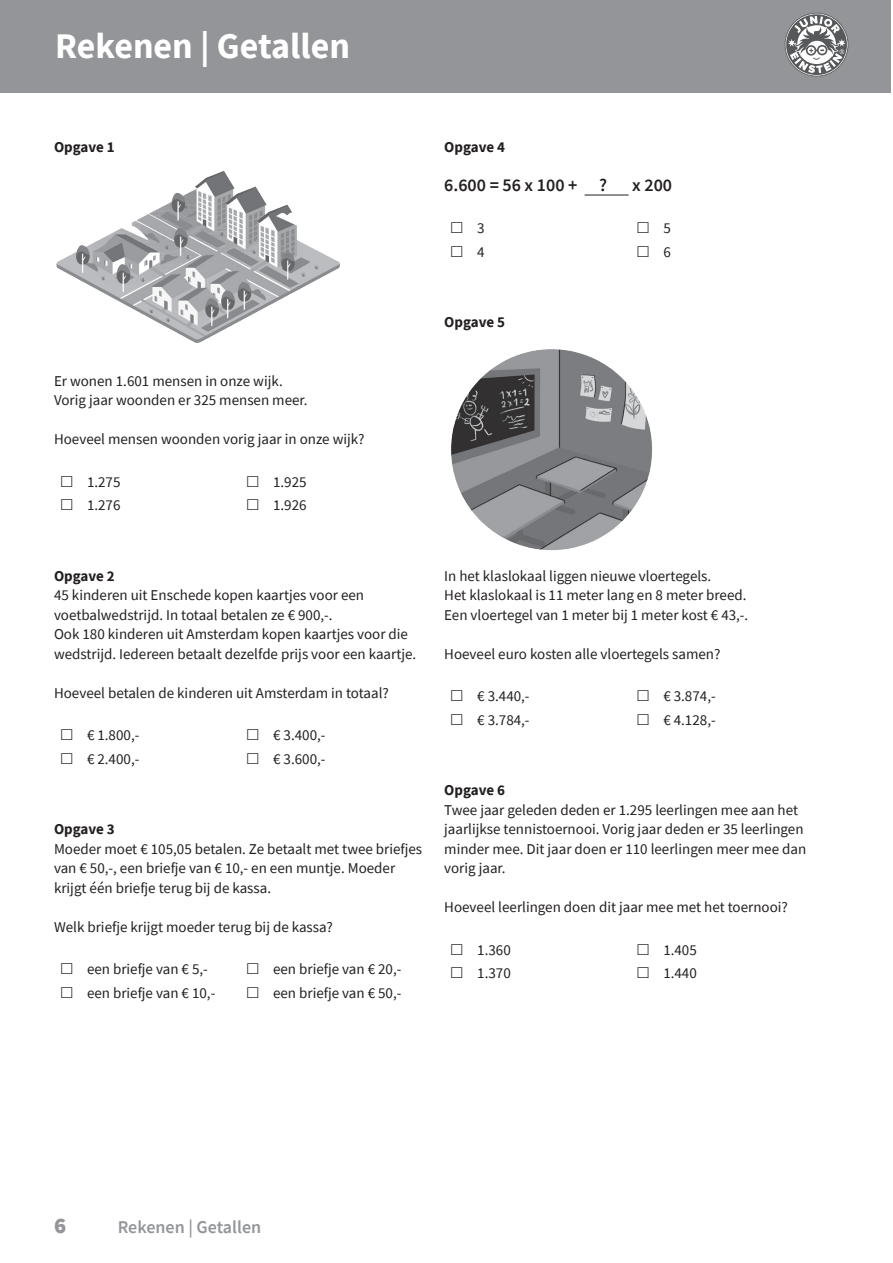
<style>
.page{position:relative;width:893px;height:1263px;background:#fff}
.page>*{position:absolute;margin:0;border:0;box-sizing:border-box;transform-origin:0 0}
.t1{font:700 36px "Source Sans Pro";color:#fff}
.t2{font:900 22.5px "Source Sans Pro";color:#939598}
.t3{font:600 18px "Source Sans Pro";color:#231f20}
.t4{font:600 18px "Source Sans Pro";color:#939598}
.t5{font:15px/19.5px "Source Sans Pro";color:#231f20}
.t6{font:700 15px "Source Sans Pro";color:#231f20}
</style>
<div class="page">
<div style="left:0;top:0;width:891px;height:92px;background:#939598"></div>
<svg style="left:785px;top:13px;width:63px;height:64px"></svg>
<hr style="left:585px;top:195px;width:44px;height:1px;background:#231f20">
<img style="left:56px;top:171px;width:284px;height:172px">
<img style="left:451px;top:349px;width:202px;height:202px">
<h1 class="t1" style="left:55px;top:22px;width:296px">Rekenen | Getallen</h1>
<p class="t6" style="left:54px;top:136px;width:62px">Opgave 1</p>
<p class="t6" style="left:444px;top:136px;width:62px">Opgave 4</p>
<p class="t3" style="left:444px;top:173px;width:164px">6.600 = 56 x 100 + ?</p>
<p class="t3" style="left:632px;top:173px;width:41px">x 200</p>
<p class="t5" style="left:477px;top:218px;width:9px">3</p>
<p class="t5" style="left:663px;top:218px;width:9px">5</p>
<p class="t5" style="left:477px;top:242px;width:9px">4</p>
<p class="t5" style="left:663px;top:242px;width:9px">6</p>
<p class="t5" style="left:54px;top:371px;width:255px">Er wonen 1.601 mensen in onze wijk.<br>Vorig jaar woonden er 325 mensen meer.</p>
<p class="t5" style="left:54px;top:429px;width:312px">Hoeveel mensen woonden vorig jaar in onze wijk?</p>
<p class="t5" style="left:87px;top:472px;width:35px">1.275</p>
<p class="t5" style="left:273px;top:472px;width:35px">1.925</p>
<p class="t5" style="left:87px;top:495px;width:35px">1.276</p>
<p class="t5" style="left:273px;top:495px;width:35px">1.926</p>
<p class="t6" style="left:444px;top:312px;width:62px">Opgave 5</p>
<p class="t6" style="left:54px;top:565px;width:62px">Opgave 2</p>
<p class="t5" style="left:54px;top:585px;width:364px">45 kinderen uit Enschede kopen kaartjes voor een voetbalwedstrijd. In totaal betalen ze € 900,-.<br>Ook 180 kinderen uit Amsterdam kopen kaartjes voor die wedstrijd. Iedereen betaalt dezelfde prijs voor een kaartje.</p>
<p class="t5" style="left:54px;top:683px;width:336px">Hoeveel betalen de kinderen uit Amsterdam in totaal?</p>
<p class="t5" style="left:87px;top:725px;width:54px">€ 1.800,-</p>
<p class="t5" style="left:273px;top:725px;width:54px">€ 3.400,-</p>
<p class="t5" style="left:87px;top:749px;width:54px">€ 2.400,-</p>
<p class="t5" style="left:273px;top:749px;width:54px">€ 3.600,-</p>
<p class="t6" style="left:54px;top:819px;width:62px">Opgave 3</p>
<p class="t5" style="left:54px;top:839px;width:370px">Moeder moet € 105,05 betalen. Ze betaalt met twee briefjes van € 50,-, een briefje van € 10,- en een muntje. Moeder krijgt één briefje terug bij de kassa.</p>
<p class="t5" style="left:54px;top:917px;width:280px">Welk briefje krijgt moeder terug bij de kassa?</p>
<p class="t5" style="left:87px;top:959px;width:122px">een briefje van € 5,-</p>
<p class="t5" style="left:273px;top:959px;width:130px">een briefje van € 20,-</p>
<p class="t5" style="left:87px;top:983px;width:130px">een briefje van € 10,-</p>
<p class="t5" style="left:273px;top:983px;width:130px">een briefje van € 50,-</p>
<p class="t5" style="left:444px;top:566px;width:306px">In het klaslokaal liggen nieuwe vloertegels.<br>Het klaslokaal is 11 meter lang en 8 meter breed.<br>Een vloertegel van 1 meter bij 1 meter kost € 43,-.</p>
<p class="t5" style="left:444px;top:644px;width:278px">Hoeveel euro kosten alle vloertegels samen?</p>
<p class="t5" style="left:477px;top:686px;width:54px">€ 3.440,-</p>
<p class="t5" style="left:663px;top:686px;width:54px">€ 3.874,-</p>
<p class="t5" style="left:477px;top:710px;width:54px">€ 3.784,-</p>
<p class="t5" style="left:663px;top:710px;width:54px">€ 4.128,-</p>
<p class="t6" style="left:444px;top:780px;width:62px">Opgave 6</p>
<p class="t5" style="left:444px;top:800px;width:364px">Twee jaar geleden deden er 1.295 leerlingen mee aan het jaarlijkse tennistoernooi. Vorig jaar deden er 35 leerlingen minder mee. Dit jaar doen er 110 leerlingen meer mee dan vorig jaar.</p>
<p class="t5" style="left:444px;top:897px;width:345px">Hoeveel leerlingen doen dit jaar mee met het toernooi?</p>
<p class="t5" style="left:477px;top:940px;width:35px">1.360</p>
<p class="t5" style="left:663px;top:940px;width:35px">1.405</p>
<p class="t5" style="left:477px;top:963px;width:35px">1.370</p>
<p class="t5" style="left:663px;top:963px;width:35px">1.440</p>
<h2 class="t2" style="left:54px;top:1210px;width:14px">6</h2>
<p class="t4" style="left:118px;top:1215px;width:145px">Rekenen | Getallen</p>
</div>
